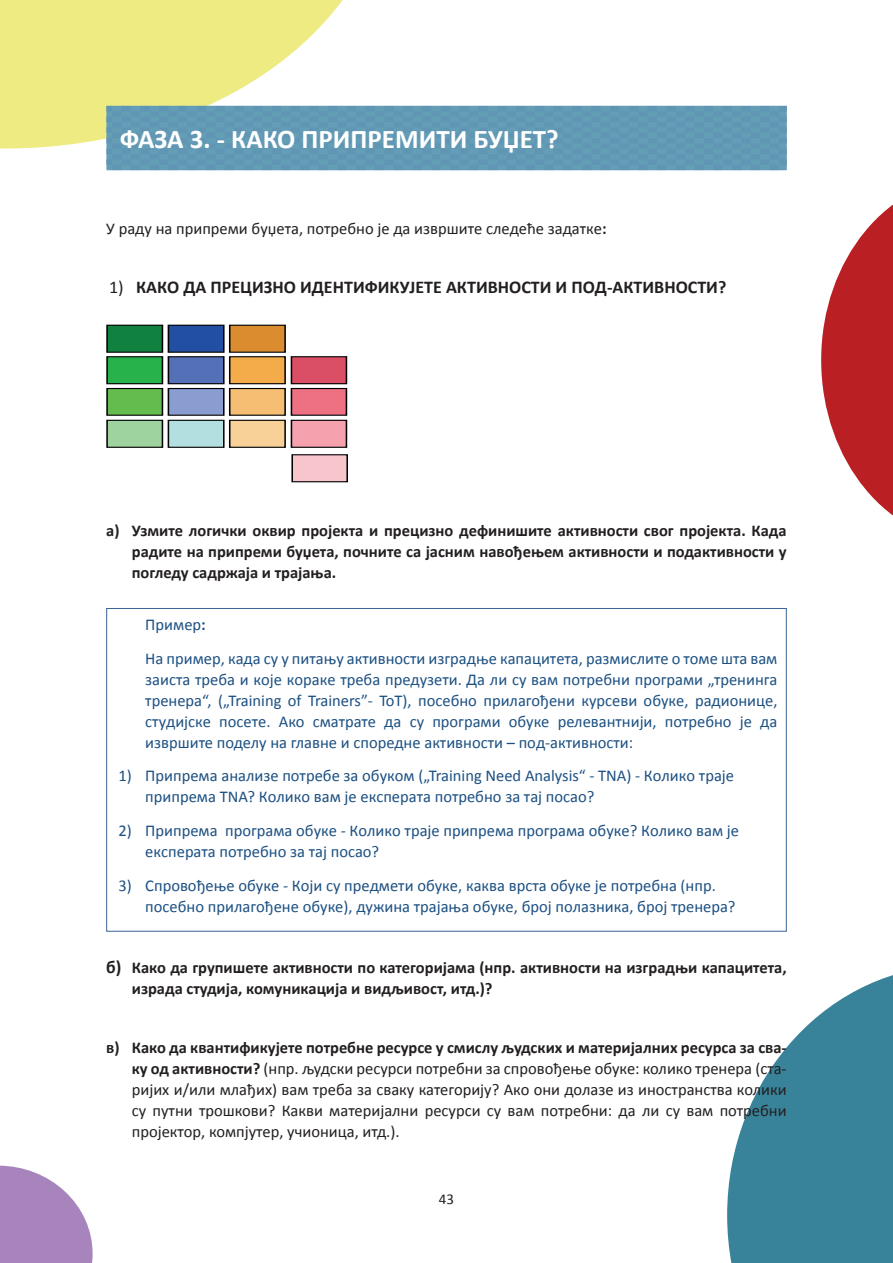
<style>
.page{position:relative;width:893px;height:1263px;background:#fff}
.page>*{position:absolute;margin:0;border:0;box-sizing:border-box;transform-origin:0 0}
.t1{font:700 27px "Calibri";color:#fff}
.t2{font:700 18px "Calibri";color:#231f20}
.t3{font:16.5px/21px "Calibri";color:#1c5082}
.t4{font:16.5px/21px "Calibri";color:#231f20;text-align:justify}
.t5{font:700 16.5px/21px "Calibri";color:#231f20;text-align:justify}
.t6{font:15px "Calibri";color:#231f20}
.s1{font-weight:700}
.s2{font-weight:400}
.s3{font-style:italic}
.s4{font-size:18px}
</style>
<div class="page">
<svg style="left:727px;top:975px;width:166px;height:288px;fill:#38839a"></svg>
<svg style="left:821px;top:204px;width:72px;height:312px"></svg>
<svg style="left:0;top:1166px;width:93px;height:97px"></svg>
<svg style="left:0;top:0;width:390px;height:149px;fill:#eeeb82"></svg>
<div style="left:106px;top:106px;width:681px;height:64px;background:#6299b4"></div>
<div style="left:107px;top:420px;width:55px;height:27px;background:#9ed29e"></div>
<div style="left:106px;top:420px;width:57px;height:28px;border:1px solid #000002"></div>
<div style="left:168px;top:420px;width:56px;height:27px;background:#b3dfe1"></div>
<div style="left:168px;top:420px;width:56px;height:28px;border:1px solid #000002"></div>
<div style="left:230px;top:420px;width:55px;height:27px;background:#f7d198"></div>
<div style="left:229px;top:420px;width:57px;height:28px;border:1px solid #000002"></div>
<div style="left:291px;top:420px;width:55px;height:27px;background:#f6a1ae"></div>
<div style="left:291px;top:420px;width:56px;height:28px;border:1px solid #000002"></div>
<div style="left:107px;top:388px;width:55px;height:27px;background:#65bc4e"></div>
<div style="left:106px;top:388px;width:57px;height:28px;border:1px solid #000002"></div>
<div style="left:168px;top:388px;width:56px;height:27px;background:#899dd0"></div>
<div style="left:168px;top:388px;width:56px;height:28px;border:1px solid #000002"></div>
<div style="left:230px;top:388px;width:55px;height:27px;background:#f5be72"></div>
<div style="left:229px;top:388px;width:57px;height:28px;border:1px solid #000002"></div>
<div style="left:291px;top:388px;width:55px;height:27px;background:#ed7083"></div>
<div style="left:291px;top:388px;width:56px;height:28px;border:1px solid #000002"></div>
<div style="left:107px;top:357px;width:55px;height:27px;background:#28b24b"></div>
<div style="left:106px;top:356px;width:57px;height:28px;border:1px solid #000002"></div>
<div style="left:168px;top:357px;width:56px;height:27px;background:#5471b7"></div>
<div style="left:168px;top:356px;width:56px;height:28px;border:1px solid #000002"></div>
<div style="left:230px;top:357px;width:55px;height:27px;background:#f4ac4b"></div>
<div style="left:229px;top:356px;width:57px;height:28px;border:1px solid #000002"></div>
<div style="left:291px;top:357px;width:55px;height:27px;background:#db4f66"></div>
<div style="left:291px;top:356px;width:56px;height:28px;border:1px solid #000002"></div>
<div style="left:107px;top:325px;width:55px;height:27px;background:#11813f"></div>
<div style="left:106px;top:325px;width:57px;height:28px;border:1px solid #000002"></div>
<div style="left:168px;top:325px;width:56px;height:27px;background:#224fa2"></div>
<div style="left:168px;top:325px;width:56px;height:28px;border:1px solid #000002"></div>
<div style="left:230px;top:325px;width:55px;height:27px;background:#da8c2f"></div>
<div style="left:229px;top:325px;width:57px;height:28px;border:1px solid #000002"></div>
<div style="left:292px;top:455px;width:55px;height:27px;background:#f9c5cd"></div>
<div style="left:292px;top:454px;width:56px;height:28px;border:1px solid #000002"></div>
<h1 class="t1" style="left:120px;top:122px;width:440px">ФАЗА 3. - КАКО ПРИПРЕМИТИ БУЏЕТ?</h1>
<p class="t4" style="left:106px;top:218px;width:502px">У раду на припреми буџета, потребно је да извршите следеће задатке<span class="s1">:</span></p>
<p class="t2" style="left:109px;top:275px;width:619px"><span class="s2">1)</span> КАКО ДА ПРЕЦИЗНО ИДЕНТИФИКУЈЕТЕ АКТИВНОСТИ И ПОД-АКТИВНОСТИ?</p>
<p class="t5" style="left:132px;top:520px;width:656px;text-indent:-26px">а) Узмите логички оквир пројекта и прецизно дефинишите активности свог пројекта. Када радите на припреми буџета, почните са јасним навођењем активности и подактивности у погледу садржаја и трајања.</p>
<p class="t3" style="left:145px;top:607px;width:634px;line-height:33.8px">Пример<span class="s1">:<br></span>На пример, када су у питању активности изградње капацитета, размислите о томе шта вам</p>
<p class="t3" style="left:145px;top:669px;width:634px;text-align:justify">заиста треба и које кораке треба предузети. Да ли су вам потребни програми „тренинга тренера“, („Training of Trainers”- ТоТ), посебно прилагођени курсеви обуке, радионице, студијскe посете. Ако сматрате да су програми обуке релевантнији, потребно је да извршите поделу на главне и споредне активности – под-активности:</p>
<p class="t3" style="left:145px;top:765px;width:590px;text-indent:-27px">1) Припрема анализе потребе за обуком („Training Need Аnalysis“ - TNA) - Колико траје припрема TNA? Колико вам је експерата потребно за тај посао?</p>
<p class="t3" style="left:145px;top:820px;width:595px;text-indent:-27px">2) Припрема програма обуке <span class="s3">-</span> Колико траје припрема програма обуке? Колико вам је експерата потребно за тај посао?</p>
<p class="t3" style="left:145px;top:875px;width:592px;text-indent:-27px">3) Спровођење обуке <span class="s3">-</span> Који су предмети обуке, каква врста обуке је потребна (нпр. посебно прилагођене обуке), дужина трајања обуке, број полазника, број тренера?</p>
<p class="t5" style="left:132px;top:957px;width:656px;text-indent:-26px"><span class="s4">б)</span> Како да групишете активности по категоријама (нпр. активности на изградњи капацитета, израда студија, комуникација и видљивост, итд.)?</p>
<p class="t4" style="left:132px;top:1037px;width:656px;text-indent:-26px"><span class="s1">в) Како да квантификујете потребне ресурсе у смислу људских и материјалних ресурса за сва&shy;ку од активности?</span> (нпр. људски ресурси потребни за спровођење обуке: колико тренера (ста&shy;ријих и/или млађих) вам треба за сваку категорију? Ако они долазе из иностранства колики су путни трошкови? Какви материјални ресурси су вам потребни: да ли су вам потребни пројектор, компјутер, учионица, итд.).</p>
<p class="t6" style="left:439px;top:1189px;width:17px">43</p>
</div>
